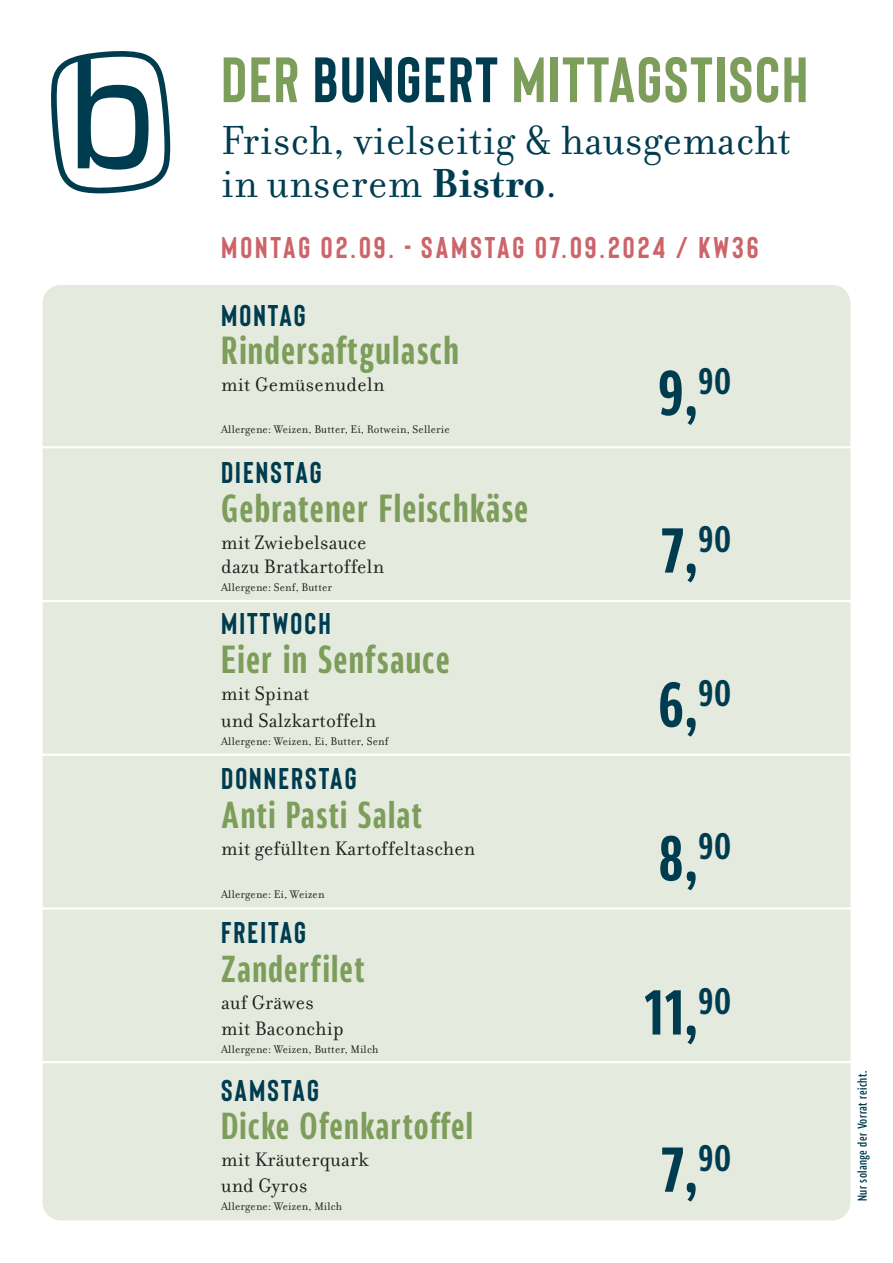
<style>
.page{position:relative;width:893px;height:1263px;background:#fff}
.page>*{position:absolute;margin:0;border:0;box-sizing:border-box;transform-origin:0 0}
.t1{font:700 63.9px "Bison";letter-spacing:.03em;color:#7d9d5a}
.t2{font:600 63px "Akwe Pro Con";color:#003c50}
.t3{font:43.8px/42.6px "Filosofia OT";letter-spacing:.015em;color:#003c50}
.t4{font:600 37.5px "Akwe Pro Con";letter-spacing:.03em;color:#7d9d5a}
.t5{font:600 36px "Akwe Pro Con";letter-spacing:.035em;color:#7d9d5a}
.t6{font:700 30px "Bison";letter-spacing:.07em;color:#003c50}
.t7{font:700 30px "Bison";letter-spacing:.1em;color:#cc646a}
.t8{font:21px/25.8px "Filosofia OT";letter-spacing:.015em;color:#1d1d1b}
.t9{font:500 12.3px "Akwe Pro Con";letter-spacing:.03em;color:#003c50}
.t10{font:12px "Filosofia OT";letter-spacing:.015em;color:#1d1d1b}
.s1{color:#003c50}
.s2{font-weight:700}
</style>
<div class="page">
<div style="left:43px;top:285px;width:807px;height:935px;background:#e5eade;border-radius:18px"></div>
<hr style="left:0;top:446px;width:893px;height:2px;background:#fff">
<hr style="left:0;top:600px;width:893px;height:2px;background:#fff">
<hr style="left:0;top:754px;width:893px;height:2px;background:#fff">
<hr style="left:0;top:907px;width:893px;height:2px;background:#fff">
<hr style="left:0;top:1061px;width:893px;height:2px;background:#fff">
<svg style="left:51px;top:51px;width:120px;height:142px"></svg>
<h1 class="t1" style="left:221px;top:40px;width:589px">DER <span class="s1">BUNGERT</span> MITTAGSTISCH</h1>
<h3 class="t3" style="left:221px;top:120px;width:571px">Frisch, vielseitig &amp; hausgemacht in unserem <span class="s2">Bistro</span>.</h3>
<h3 class="t7" style="left:221px;top:229px;width:539px">MONTAG 02.09. - SAMSTAG 07.09.2024 / KW36</h3>
<h3 class="t6" style="left:221px;top:296px;width:86px">MONTAG</h3>
<h3 class="t4" style="left:221px;top:321px;width:239px">Rindersaftgulasch</h3>
<h3 class="t8" style="left:221px;top:372px;width:165px">mit Gemüsenudeln</h3>
<h2 class="t2" style="left:658px;top:343px;width:75px">9,<sup>90</sup></h2>
<p class="t10" style="left:221px;top:423px;width:230px">Allergene: Weizen, Butter, Ei, Rotwein, Sellerie</p>
<h3 class="t6" style="left:221px;top:454px;width:102px">DIENSTAG</h3>
<h3 class="t4" style="left:221px;top:478px;width:309px">Gebratener Fleischkäse</h3>
<h3 class="t8" style="left:221px;top:530px;width:164px;line-height:24px">mit Zwiebelsauce dazu Bratkartoffeln</h3>
<h2 class="t2" style="left:661px;top:500px;width:72px">7,<sup>90</sup></h2>
<p class="t10" style="left:221px;top:580px;width:113px">Allergene: Senf, Butter</p>
<h3 class="t6" style="left:221px;top:605px;width:111px">MITTWOCH</h3>
<h3 class="t4" style="left:221px;top:630px;width:230px">Eier in Senfsauce</h3>
<h3 class="t8" style="left:221px;top:680px;width:157px;line-height:27px">mit Spinat<br>und Salzkartoffeln</h3>
<h2 class="t2" style="left:658px;top:654px;width:75px">6,<sup>90</sup></h2>
<p class="t10" style="left:221px;top:734px;width:169px">Allergene: Weizen, Ei, Butter, Senf</p>
<h3 class="t6" style="left:221px;top:760px;width:137px">DONNERSTAG</h3>
<h3 class="t5" style="left:221px;top:786px;width:202px">Anti Pasti Salat</h3>
<h3 class="t8" style="left:221px;top:835px;width:256px">mit gefüllten Kartoffeltaschen</h3>
<h2 class="t2" style="left:658px;top:808px;width:75px">8,<sup>90</sup></h2>
<p class="t10" style="left:221px;top:888px;width:105px">Allergene: Ei, Weizen</p>
<h3 class="t6" style="left:221px;top:914px;width:86px">FREITAG</h3>
<h3 class="t5" style="left:221px;top:940px;width:145px">Zanderfilet</h3>
<h3 class="t8" style="left:221px;top:989px;width:124px">auf Gräwes mit Baconchip</h3>
<h2 class="t2" style="left:644px;top:962px;width:89px">11,<sup>90</sup></h2>
<p class="t10" style="left:221px;top:1042px;width:159px">Allergene: Weizen, Butter, Milch</p>
<h3 class="t6" style="left:221px;top:1071px;width:99px">SAMSTAG</h3>
<h3 class="t5" style="left:221px;top:1097px;width:253px">Dicke Ofenkartoffel</h3>
<h3 class="t8" style="left:221px;top:1147px;width:149px">mit Kräuterquark und Gyros</h3>
<h2 class="t2" style="left:661px;top:1119px;width:72px">7,<sup>90</sup></h2>
<p class="t10" style="left:221px;top:1199px;width:123px">Allergene: Weizen, Milch</p>
<p class="t9" style="left:853px;top:1201px;width:132px;rotate:-90deg">Nur solange der Vorrat reicht.</p>
</div>
